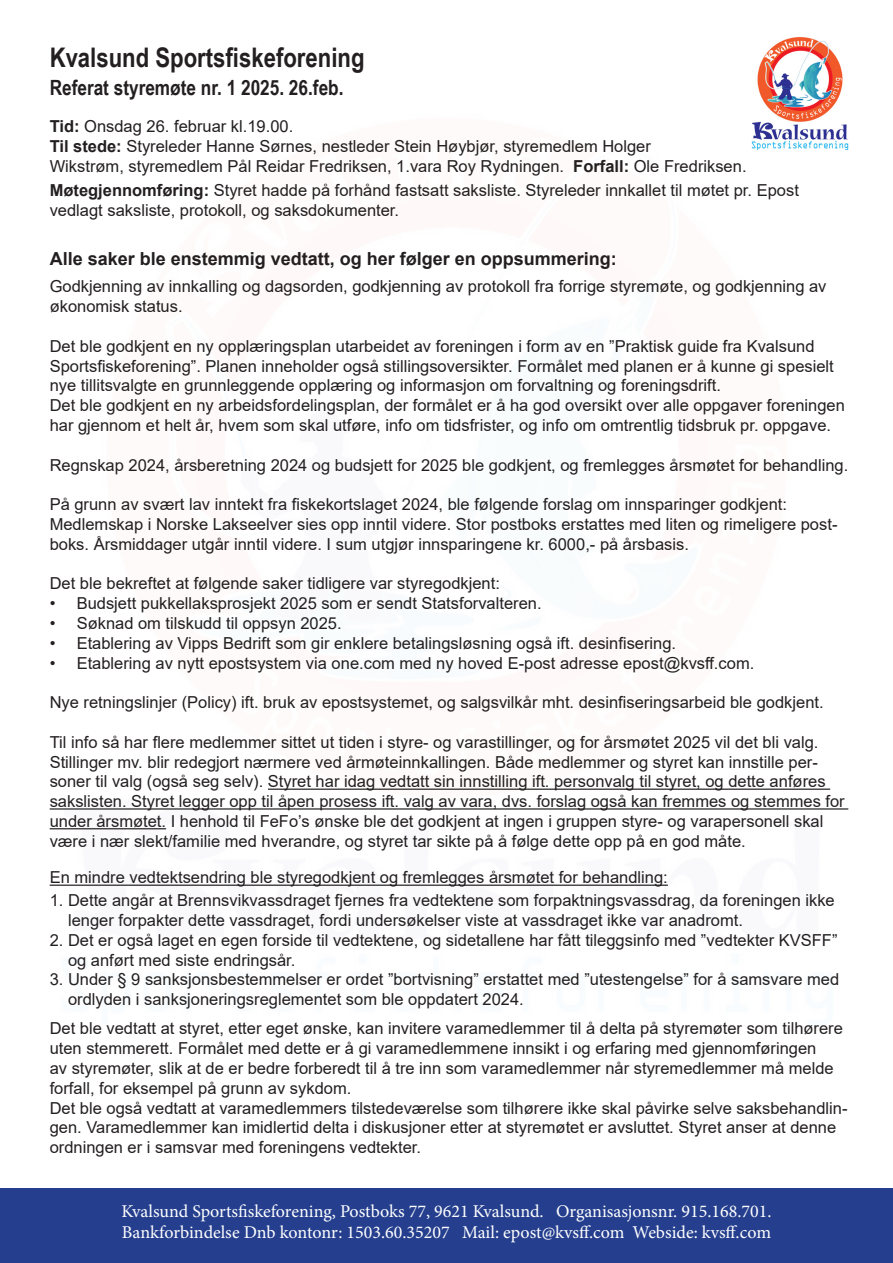
<style>
.page{position:relative;width:893px;height:1263px;background:#fff}
.page>*{position:absolute;margin:0;border:0;box-sizing:border-box;transform-origin:0 0}
.t1{font:700 27px "Arial Narrow";color:#231f20}
.t2{font:700 21px "Arial Narrow";color:#231f20}
.t3{font:18px/21.6px "Minion Pro";color:#fff}
.t4{font:700 18px "Arial";color:#231f20}
.t5{font:16.5px/19.8px "Arial";color:#231f20}
.s1{font-weight:700}
</style>
<div class="page">
<hr style="left:268px;top:788px;width:562px;height:2px;background:#231f20">
<hr style="left:50px;top:808px;width:798px;height:1px;background:#231f20">
<hr style="left:50px;top:828px;width:116px;height:1px;background:#231f20">
<hr style="left:50px;top:884px;width:618px;height:2px;background:#231f20">
<div style="left:0;top:1188px;width:893px;height:75px;background:#253f8e"></div>
<img style="left:752px;top:37px;width:96px;height:112px">
<h1 class="t1" style="left:50px;top:37px;width:316px">Kvalsund Sportsfiskeforening</h1>
<p class="t2" style="left:50px;top:72px;width:295px">Referat styremøte nr. 1 2025. 26.feb.</p>
<p class="t5" style="left:50px;top:116px;width:698px"><span class="s1">Tid:</span> Onsdag 26. februar kl.19.00.<br><span class="s1">Til stede:</span> Styreleder Hanne Sørnes, nestleder Stein Høybjør, styremedlem Holger<br>Wikstrøm, styremedlem Pål Reidar Fredriksen, 1.vara Roy Rydningen. <span class="s1">Forfall:</span> Ole Fredriksen.</p>
<p class="t5" style="left:50px;top:180px;width:751px"><span class="s1">Møtegjennomføring:</span> Styret hadde på forhånd fastsatt saksliste. Styreleder innkallet til møtet pr. Epost vedlagt saksliste, protokoll, og saksdokumenter.</p>
<p class="t4" style="left:50px;top:246px;width:569px">Alle saker ble enstemmig vedtatt, og her følger en oppsummering:</p>
<p class="t5" style="left:50px;top:277px;width:778px">Godkjenning av innkalling og dagsorden, godkjenning av protokoll fra forrige styremøte, og godkjenning av økonomisk status.</p>
<p class="t5" style="left:50px;top:336px;width:797px">Det ble godkjent en ny opplæringsplan utarbeidet av foreningen i form av en ”Praktisk guide fra Kvalsund Sportsfiskeforening”. Planen inneholder også stillingsoversikter. Formålet med planen er å kunne gi spesielt nye tillitsvalgte en grunnleggende opplæring og informasjon om forvaltning og foreningsdrift.<br>Det ble godkjent en ny arbeidsfordelingsplan, der formålet er å ha god oversikt over alle oppgaver foreningen har gjennom et helt år, hvem som skal utføre, info om tidsfrister, og info om omtrentlig tidsbruk pr. oppgave.</p>
<p class="t5" style="left:50px;top:455px;width:800px">Regnskap 2024, årsberetning 2024 og budsjett for 2025 ble godkjent, og fremlegges årsmøtet for behandling.</p>
<p class="t5" style="left:50px;top:494px;width:789px">På grunn av svært lav inntekt fra fiskekortslaget 2024, ble følgende forslag om innsparinger godkjent:<br>Medlemskap i Norske Lakseelver sies opp inntil videre. Stor postboks erstattes med liten og rimeligere post&shy;boks. Årsmiddager utgår inntil videre. I sum utgjør innsparingene kr. 6000,- på årsbasis.</p>
<p class="t5" style="left:50px;top:574px;width:452px">Det ble bekreftet at følgende saker tidligere var styregodkjent:</p>
<p class="t5" style="left:50px;top:593px;width:493px">• Budsjett pukkellaksprosjekt 2025 som er sendt Statsforvalteren.</p>
<p class="t5" style="left:50px;top:613px;width:294px">• Søknad om tilskudd til oppsyn 2025.</p>
<p class="t5" style="left:50px;top:633px;width:628px">• Etablering av Vipps Bedrift som gir enklere betalingsløsning også ift. desinfisering.</p>
<p class="t5" style="left:50px;top:653px;width:706px">• Etablering av nytt epostsystem via one.com med ny hoved E-post adresse epost@kvsff.com.</p>
<p class="t5" style="left:50px;top:692px;width:775px">Nye retningslinjer (Policy) ift. bruk av epostsystemet, og salgsvilkår mht. desinfiseringsarbeid ble godkjent.</p>
<p class="t5" style="left:50px;top:732px;width:797px">Til info så har flere medlemmer sittet ut tiden i styre- og varastillinger, og for årsmøtet 2025 vil det bli valg.<br>Stillinger mv. blir redegjort nærmere ved årmøteinnkallingen. Både medlemmer og styret kan innstille per&shy;soner til valg (også seg selv). Styret har idag vedtatt sin innstilling ift. personvalg til styret, og dette anføres sakslisten. Styret legger opp til åpen prosess ift. valg av vara, dvs. forslag også kan fremmes og stemmes for under årsmøtet. I henhold til FeFo’s ønske ble det godkjent at ingen i gruppen styre- og varapersonell skal være i nær slekt/familie med hverandre, og styret tar sikte på å følge dette opp på en god måte.</p>
<p class="t5" style="left:50px;top:868px;width:620px">En mindre vedtektsendring ble styregodkjent og fremlegges årsmøtet for behandling:</p>
<p class="t5" style="left:68px;top:890px;width:768px;text-indent:-18px">1. Dette angår at Brennsvikvassdraget fjernes fra vedtektene som forpaktningsvassdrag, da foreningen ikke lenger forpakter dette vassdraget, fordi undersøkelser viste at vassdraget ikke var anadromt.</p>
<p class="t5" style="left:68px;top:930px;width:771px;text-indent:-18px">2. Det er også laget en egen forside til vedtektene, og sidetallene har fått tileggsinfo med ”vedtekter KVSFF” og anført med siste endringsår.</p>
<p class="t5" style="left:68px;top:970px;width:773px;text-indent:-18px">3. Under § 9 sanksjonsbestemmelser er ordet ”bortvisning” erstattet med ”utestengelse” for å samsvare med ordlyden i sanksjoneringsreglementet som ble oppdatert 2024.</p>
<p class="t5" style="left:50px;top:1018px;width:799px">Det ble vedtatt at styret, etter eget ønske, kan invitere varamedlemmer til å delta på styremøter som tilhørere uten stemmerett. Formålet med dette er å gi varamedlemmene innsikt i og erfaring med gjennomføringen<br>av styremøter, slik at de er bedre forberedt til å tre inn som varamedlemmer når styremedlemmer må melde forfall, for eksempel på grunn av sykdom.<br>Det ble også vedtatt at varamedlemmers tilstedeværelse som tilhørere ikke skal påvirke selve saksbehandlin&shy;gen. Varamedlemmer kan imidlertid delta i diskusjoner etter at styremøtet er avsluttet. Styret anser at denne ordningen er i samsvar med foreningens vedtekter.</p>
<p class="t3" style="left:121px;top:1200px;width:651px">Kvalsund Sportsfiskeforening, Postboks 77, 9621 Kvalsund. Organisasjonsnr. 915.168.701.<br>Bankforbindelse Dnb kontonr: 1503.60.35207 Mail: epost@kvsff.com Webside: kvsff.com</p>
</div>
